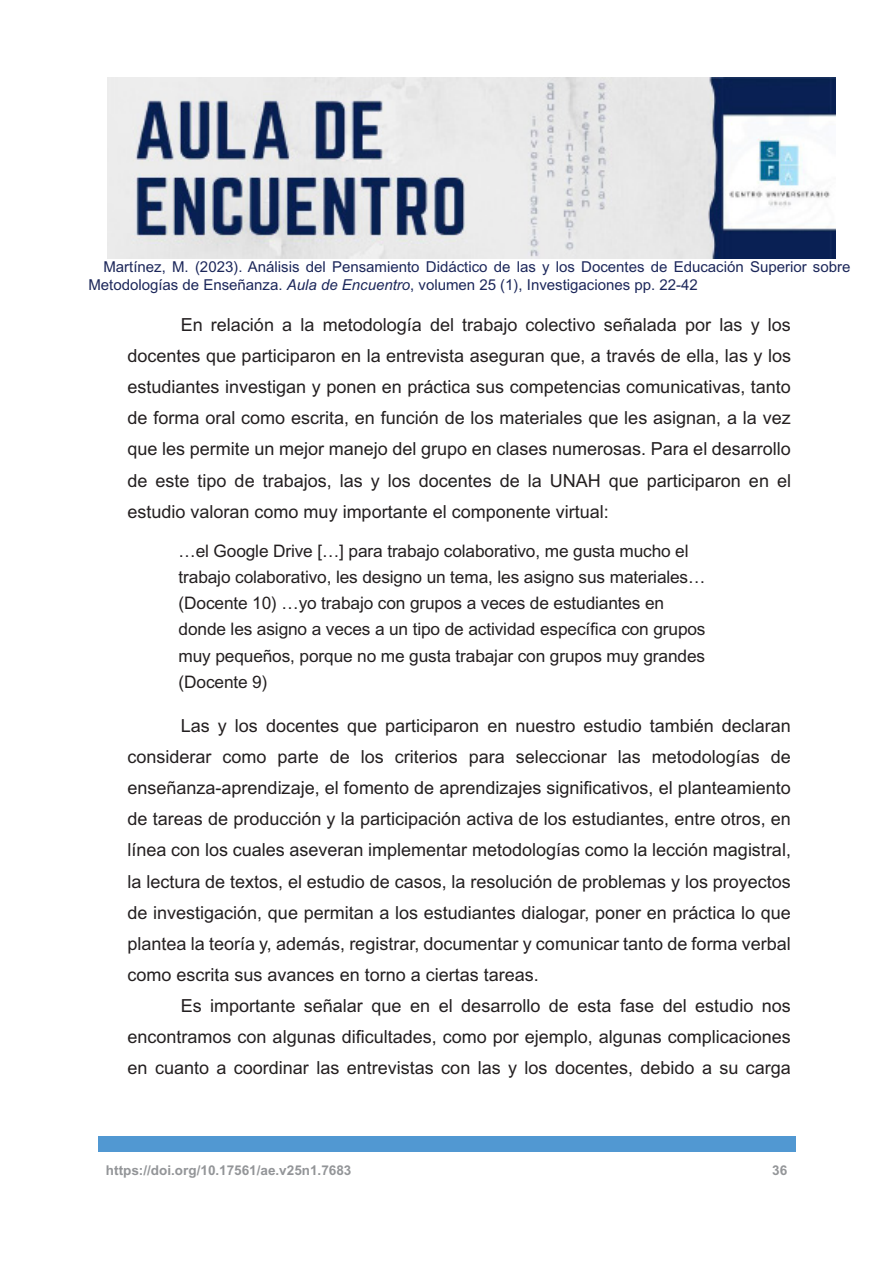
<style>
.page{position:relative;width:893px;height:1263px;background:#fff}
.page>*{position:absolute;margin:0;border:0;box-sizing:border-box;transform-origin:0 0}
.TX{font:18px/31.2px "Arial MT Std";color:#231f20;text-align:justify}
.EXT{font:17.25px/26.2px "Arial MT Std";letter-spacing:-.005em;color:#231f20}
.t1{font:15px/18px "Arial MT Std";color:#1c275a}
.t2{font:700 13.5px "Arial MT Std";color:#939598}
.s1{font-style:italic}
</style>
<div class="page">
<img style="left:108px;top:77px;width:727px;height:182px">
<div style="left:98px;top:1136px;width:697px;height:16px;background:#5198d2"></div>
<p class="t1" style="left:88px;top:258px;width:764px;text-indent:15px">Martínez, M. (2023). Análisis del Pensamiento Didáctico de las y los Docentes de Educación Superior sobre<br>Metodologías de Enseñanza. <span class="s1">Aula de Encuentro</span>, volumen 25 (1), Investigaciones pp. 22-42</p>
<p class="TX" style="left:128px;top:309px;width:665px;text-indent:53px">En relación a la metodología del trabajo colectivo señalada por las y los docentes que participaron en la entrevista aseguran que, a través de ella, las y los estudiantes investigan y ponen en práctica sus competencias comunicativas, tanto de forma oral como escrita, en función de los materiales que les asignan, a la vez que les permite un mejor manejo del grupo en clases numerosas. Para el desarrollo de este tipo de trabajos, las y los docentes de la UNAH que participaron en el estudio valoran como muy importante el componente virtual:</p>
<p class="EXT" style="left:179px;top:537px;width:528px">…el Google Drive […] para trabajo colaborativo, me gusta mucho el trabajo colaborativo, les designo un tema, les asigno sus materiales… (Docente 10) …yo trabajo con grupos a veces de estudiantes en donde les asigno a veces a un tipo de actividad específica con grupos muy pequeños, porque no me gusta trabajar con grupos muy grandes (Docente 9)</p>
<p class="TX" style="left:128px;top:710px;width:665px;text-indent:53px">Las y los docentes que participaron en nuestro estudio también declaran considerar como parte de los criterios para seleccionar las metodologías de enseñanza-aprendizaje, el fomento de aprendizajes significativos, el planteamiento de tareas de producción y la participación activa de los estudiantes, entre otros, en línea con los cuales aseveran implementar metodologías como la lección magistral, la lectura de textos, el estudio de casos, la resolución de problemas y los proyectos de investigación, que permitan a los estudiantes dialogar, poner en práctica lo que plantea la teoría y, además, registrar, documentar y comunicar tanto de forma verbal como escrita sus avances en torno a ciertas tareas.</p>
<p class="TX" style="left:128px;top:990px;width:665px;text-indent:53px">Es importante señalar que en el desarrollo de esta fase del estudio nos encontramos con algunas dificultades, como por ejemplo, algunas complicaciones en cuanto a coordinar las entrevistas con las y los docentes, debido a su carga</p>
<p class="t2" style="left:106px;top:1162px;width:247px">https://doi.org/10.17561/ae.v25n1.7683</p>
<p class="t2" style="left:772px;top:1162px;width:17px">36</p>
</div>
